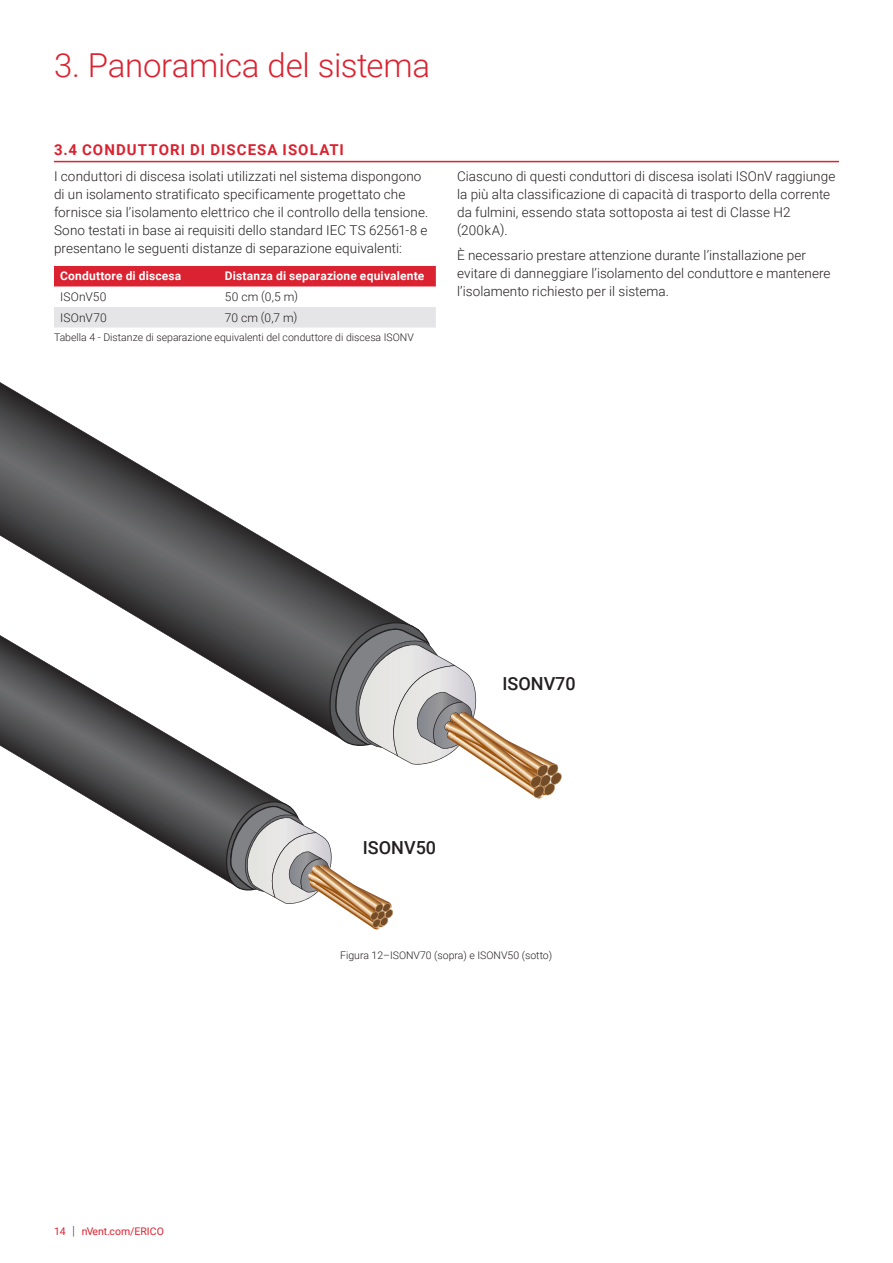
<style>
.page{position:relative;width:893px;height:1263px;background:#fff}
.page>*{position:absolute;margin:0;border:0;box-sizing:border-box;transform-origin:0 0}
.t1{font:300 33px "Roboto";letter-spacing:-.01em;color:#db2230}
.t2{font:26.7px "Roboto";color:#231f20}
.reference_text{font:500 18px "Roboto";color:#231f20}
.Subheading_Level_1{font:700 15px "Roboto";letter-spacing:.07em;color:#db2230}
.Body_Text{font:300 13.5px/18px "Roboto";letter-spacing:.005em;color:#231f20}
.table_text__header{font:700 12px "Roboto";letter-spacing:.015em;color:#fff}
.table_text{font:300 12px "Roboto";letter-spacing:.015em;color:#231f20}
.Table_reference_text{font:300 10.5px "Roboto";color:#231f20}
.reference_text-2{font:300 10.5px "Roboto";color:#231f20}
.t3{font:10.5px "Roboto";color:#db2230}
.s1{font-weight:300;font-size:12.6px;color:#231f20}
</style>
<div class="page">
<hr style="left:54px;top:161px;width:785px;height:1px;background:#db2230">
<div style="left:54px;top:266px;width:382px;height:20px;background:#db2230"></div>
<div style="left:54px;top:307px;width:382px;height:21px;background:#e5e5e8"></div>
<svg style="left:0;top:382px;width:399px;height:253px"></svg>
<svg style="left:0;top:635px;width:225px;height:245px"></svg>
<svg style="left:225px;top:618px;width:337px;height:312px"></svg>
<div style="left:502px;top:658px;width:145px;height:42px;background:#fff"></div>
<div style="left:395px;top:855px;width:144px;height:42px;background:#fff"></div>
<p class="t1" style="left:54px;top:43px;width:378px">3. Panoramica del sistema</p>
<p class="Subheading_Level_1" style="left:54px;top:139px;width:291px">3.4 CONDUTTORI DI DISCESA ISOLATI</p>
<p class="Body_Text" style="left:54px;top:167px;width:376px">I conduttori di discesa isolati utilizzati nel sistema dispongono di un isolamento stratificato specificamente progettato che fornisce sia l’isolamento elettrico che il controllo della tensione.<br>Sono testati in base ai requisiti dello standard IEC TS 62561-8 e presentano le seguenti distanze di separazione equivalenti:</p>
<p class="table_text__header" style="left:60px;top:268px;width:123px">Conduttore di discesa</p>
<p class="table_text__header" style="left:225px;top:268px;width:201px">Distanza di separazione equivalente</p>
<p class="table_text" style="left:60px;top:288px;width:48px">ISOnV50</p>
<p class="table_text" style="left:225px;top:288px;width:75px">50 cm (0,5 m)</p>
<p class="table_text" style="left:60px;top:309px;width:48px">ISOnV70</p>
<p class="table_text" style="left:225px;top:309px;width:74px">70 cm (0,7 m)</p>
<p class="Table_reference_text" style="left:54px;top:330px;width:361px">Tabella 4 - Distanze di separazione equivalenti del conduttore di discesa ISONV</p>
<p class="Body_Text" style="left:457px;top:167px;width:380px">Ciascuno di questi conduttori di discesa isolati ISOnV raggiunge la più alta classificazione di capacità di trasporto della corrente da fulmini, essendo stata sottoposta ai test di Classe H2 (200kA).</p>
<p class="Body_Text" style="left:457px;top:246px;width:375px">È necessario prestare attenzione durante l’installazione per evitare di danneggiare l’isolamento del conduttore e mantenere l’isolamento richiesto per il sistema.</p>
<p class="reference_text" style="left:363px;top:835px;width:75px">ISONV50</p>
<p class="t2" style="left:518px;top:664px;width:109px">ISONV50</p>
<p class="reference_text" style="left:502px;top:671px;width:75px">ISONV70</p>
<p class="t3" style="left:54px;top:1223px;width:111px">14 <span class="s1">|</span> nVent.com/ERICO</p>
<p class="reference_text-2" style="left:340px;top:947px;width:214px">Figura 12–ISONV70 (sopra) e ISONV50 (sotto)</p>
</div>
